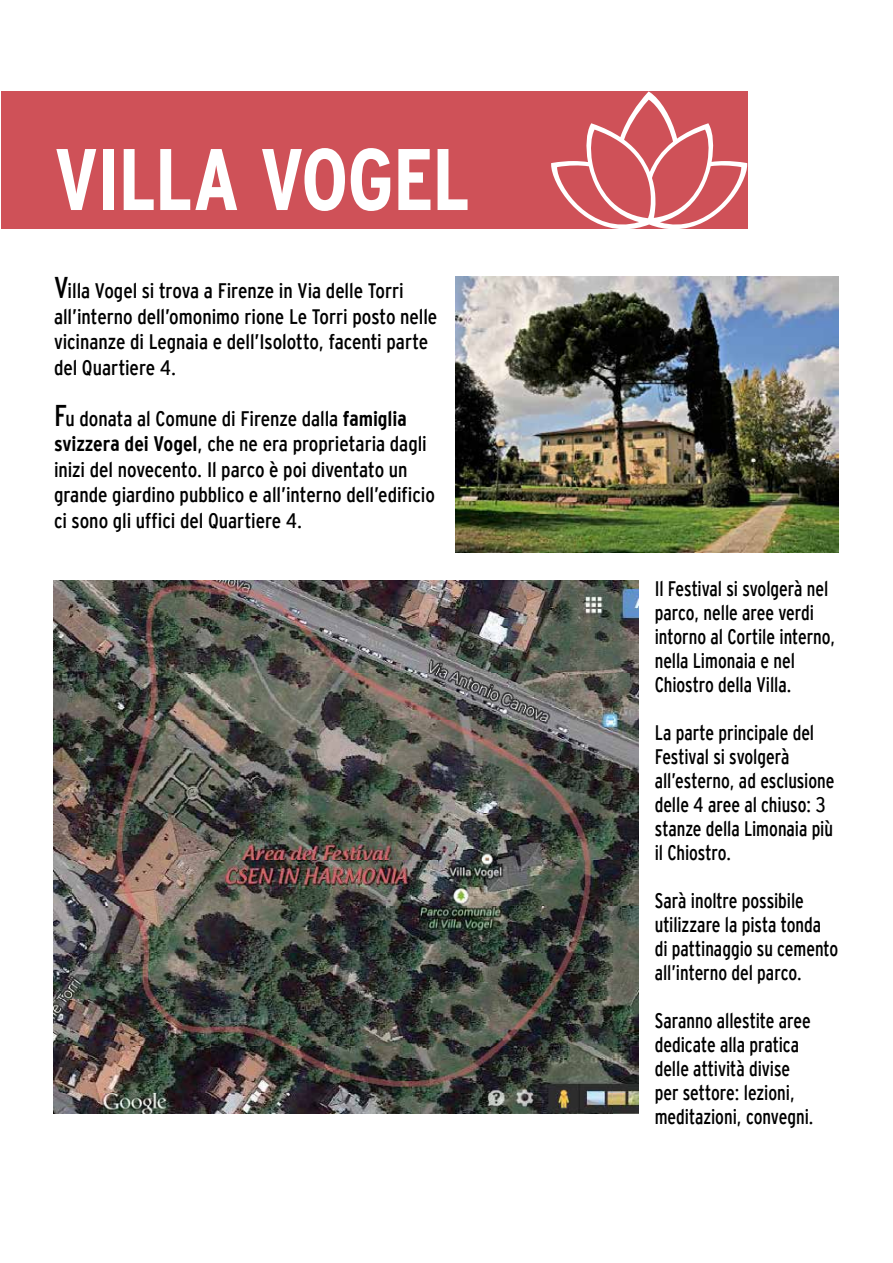
<style>
.page{position:relative;width:893px;height:1263px;background:#fff}
.page>*{position:absolute;margin:0;border:0;box-sizing:border-box;transform-origin:0 0}
.t1{font:700 87.15px "Interstate Cond Mono";letter-spacing:-.02em;color:#fff}
.t2{font:21px/24px "Interstate Cond Mono";letter-spacing:-.005em;color:#000;scale:.92 1}
.t3{font:21px/25.5px "Interstate Cond Mono";letter-spacing:-.005em;color:#000}
.s1{font-size:30px}
.s2{font-weight:700}
</style>
<div class="page">
<div style="left:1px;top:91px;width:746px;height:137px;background:#cf5158"></div>
<svg style="left:551px;top:91px;width:196px;height:138px"></svg>
<img style="left:455px;top:276px;width:384px;height:277px">
<img style="left:53px;top:580px;width:585px;height:534px">
<h1 class="t1" style="left:54px;top:131px;width:418px">VILLA VOGEL</h1>
<p class="t3" style="left:54px;top:278px;width:385px"><span class="s1">V</span>illa Vogel si trova a Firenze in Via delle Torri all’interno dell’omonimo rione Le Torri posto nelle vicinanze di Legnaia e dell’Isolotto, facenti parte del Quartiere 4.</p>
<p class="t3" style="left:54px;top:405px;width:382px"><span class="s1">F</span>u donata al Comune di Firenze dalla <span class="s2">famiglia svizzera dei Vogel</span>, che ne era proprietaria dagli inizi del novecento. Il parco è poi diventato un grande giardino pubblico e all’interno dell’edificio ci sono gli uffici del Quartiere 4.</p>
<p class="t2" style="left:655px;top:576px;width:198px">Il Festival si svolgerà nel parco, nelle aree verdi intorno al Cortile interno, nella Limonaia e nel<br>Chiostro della Villa.</p>
<p class="t2" style="left:655px;top:720px;width:197px">La parte principale del<br>Festival si svolgerà all’esterno, ad esclusione delle 4 aree al chiuso: 3 stanze della Limonaia più il Chiostro.</p>
<p class="t2" style="left:655px;top:888px;width:201px">Sarà inoltre possibile utilizzare la pista tonda di pattinaggio su cemento all’interno del parco.</p>
<p class="t2" style="left:655px;top:1008px;width:174px">Saranno allestite aree dedicate alla pratica delle attività divise per settore: lezioni, meditazioni, convegni.</p>
</div>
